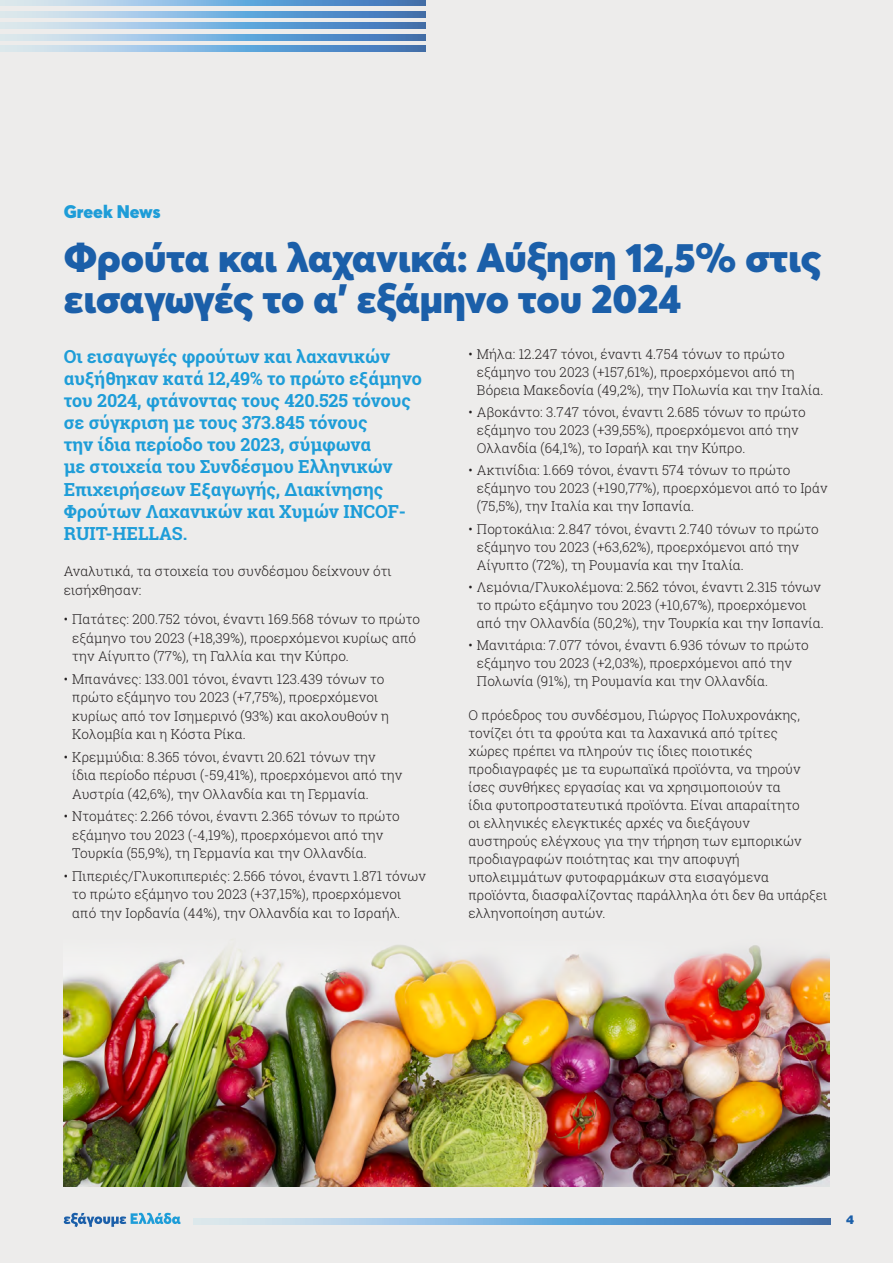
<style>
.page{position:relative;width:893px;height:1263px;background:#edeceb}
.page>*{position:absolute;margin:0;border:0;box-sizing:border-box;transform-origin:0 0}
.t1{font:900 40.5px/40.5px "Averta";letter-spacing:-.005em;color:#1b5fa9}
.t2{font:700 18px/22px "Roboto Slab";letter-spacing:-.005em;color:#1e9dd8}
.t3{font:900 18px "Averta";color:#1e9dd8}
.t4{font:300 13.5px/18px "Roboto Slab";letter-spacing:.005em;color:#231f20}
.t5{font:900 12px "UB Helvetica";color:#1b5fa9}
</style>
<div class="page">
<svg style="left:0;top:0;width:426px;height:6px"></svg>
<svg style="left:0;top:23px;width:426px;height:6px"></svg>
<svg style="left:0;top:46px;width:426px;height:5px"></svg>
<svg style="left:0;top:11px;width:426px;height:6px"></svg>
<svg style="left:0;top:34px;width:426px;height:6px"></svg>
<svg style="left:64px;top:1213px;width:117px;height:14px"></svg>
<svg style="left:194px;top:1219px;width:637px;height:5px"></svg>
<img style="left:64px;top:945px;width:765px;height:241px">
<h2 class="t3" style="left:64px;top:200px;width:98px">Greek News</h2>
<h1 class="t1" style="left:64px;top:237px;width:759px">Φρούτα και λαχανικά: Αύξηση 12,5% στις εισαγωγές το α’ εξάμηνο του 2024</h1>
<p class="t2" style="left:64px;top:346px;width:360px">Οι εισαγωγές φρούτων και λαχανικών αυξήθηκαν κατά 12,49% το πρώτο εξάμηνο του 2024, φτάνοντας τους 420.525 τόνους σε σύγκριση με τους 373.845 τόνους<br>την ίδια περίοδο του 2023, σύμφωνα<br>με στοιχεία του Συνδέσμου Ελληνικών Επιχειρήσεων Εξαγωγής, Διακίνησης Φρούτων Λαχανικών και Χυμών INCOF-RUIT-HELLAS.</p>
<p class="t4" style="left:64px;top:562px;width:329px;line-height:18.5px">Αναλυτικά, τα στοιχεία του συνδέσμου δείχνουν ότι εισήχθησαν:</p>
<p class="t4" style="left:72px;top:610px;width:349px;line-height:18.5px;text-indent:-9px">• Πατάτες: 200.752 τόνοι, έναντι 169.568 τόνων το πρώτο εξάμηνο του 2023 (+18,39%), προερχόμενοι κυρίως από την Αίγυπτο (77%), τη Γαλλία και την Κύπρο.</p>
<p class="t4" style="left:72px;top:669px;width:318px;line-height:18.5px;text-indent:-9px">• Μπανάνες: 133.001 τόνοι, έναντι 123.439 τόνων το πρώτο εξάμηνο του 2023 (+7,75%), προερχόμενοι κυρίως από τον Ισημερινό (93%) και ακολουθούν η Κολομβία και η Κόστα Ρίκα.</p>
<p class="t4" style="left:72px;top:747px;width:332px;line-height:18.5px;text-indent:-9px">• Κρεμμύδια: 8.365 τόνοι, έναντι 20.621 τόνων την ίδια περίοδο πέρυσι (-59,41%), προερχόμενοι από την<br>Αυστρία (42,6%), την Ολλανδία και τη Γερμανία.</p>
<p class="t4" style="left:72px;top:807px;width:329px;line-height:18.5px;text-indent:-9px">• Ντομάτες: 2.266 τόνοι, έναντι 2.365 τόνων το πρώτο εξάμηνο του 2023 (-4,19%), προερχόμενοι από την<br>Τουρκία (55,9%), τη Γερμανία και την Ολλανδία.</p>
<p class="t4" style="left:72px;top:866px;width:355px;line-height:18.5px;text-indent:-9px">• Πιπεριές/Γλυκοπιπεριές: 2.566 τόνοι, έναντι 1.871 τόνων το πρώτο εξάμηνο του 2023 (+37,15%), προερχόμενοι από την Ιορδανία (44%), την Ολλανδία και το Ισραήλ.</p>
<p class="t4" style="left:477px;top:344px;width:348px;text-indent:-9px">• Μήλα: 12.247 τόνοι, έναντι 4.754 τόνων το πρώτο εξάμηνο του 2023 (+157,61%), προερχόμενοι από τη<br>Βόρεια Μακεδονία (49,2%), την Πολωνία και την Ιταλία.</p>
<p class="t4" style="left:477px;top:403px;width:330px;text-indent:-9px">• Αβοκάντο: 3.747 τόνοι, έναντι 2.685 τόνων το πρώτο εξάμηνο του 2023 (+39,55%), προερχόμενοι από την<br>Ολλανδία (64,1%), το Ισραήλ και την Κύπρο.</p>
<p class="t4" style="left:477px;top:461px;width:352px;text-indent:-9px">• Ακτινίδια: 1.669 τόνοι, έναντι 574 τόνων το πρώτο εξάμηνο του 2023 (+190,77%), προερχόμενοι από το Ιράν (75,5%), την Ιταλία και την Ισπανία.</p>
<p class="t4" style="left:477px;top:519px;width:343px;text-indent:-9px">• Πορτοκάλια: 2.847 τόνοι, έναντι 2.740 τόνων το πρώτο εξάμηνο του 2023 (+63,62%), προερχόμενοι από την<br>Αίγυπτο (72%), τη Ρουμανία και την Ιταλία.</p>
<p class="t4" style="left:477px;top:578px;width:348px;text-indent:-9px">• Λεμόνια/Γλυκολέμονα: 2.562 τόνοι, έναντι 2.315 τόνων το πρώτο εξάμηνο του 2023 (+10,67%), προερχόμενοι από την Ολλανδία (50,2%), την Τουρκία και την Ισπανία.</p>
<p class="t4" style="left:477px;top:636px;width:333px;text-indent:-9px">• Μανιτάρια: 7.077 τόνοι, έναντι 6.936 τόνων το πρώτο εξάμηνο του 2023 (+2,03%), προερχόμενοι από την<br>Πολωνία (91%), τη Ρουμανία και την Ολλανδία.</p>
<p class="t4" style="left:468px;top:705px;width:360px">Ο πρόεδρος του συνδέσμου, Γιώργος Πολυχρονάκης, τονίζει ότι τα φρούτα και τα λαχανικά από τρίτες<br>χώρες πρέπει να πληρούν τις ίδιες ποιοτικές προδιαγραφές με τα ευρωπαϊκά προϊόντα, να τηρούν ίσες συνθήκες εργασίας και να χρησιμοποιούν τα<br>ίδια φυτοπροστατευτικά προϊόντα. Είναι απαραίτητο<br>οι ελληνικές ελεγκτικές αρχές να διεξάγουν<br>αυστηρούς ελέγχους για την τήρηση των εμπορικών προδιαγραφών ποιότητας και την αποφυγή υπολειμμάτων φυτοφαρμάκων στα εισαγόμενα προϊόντα, διασφαλίζοντας παράλληλα ότι δεν θα υπάρξει ελληνοποίηση αυτών.</p>
<p class="t5" style="left:846px;top:1212px;width:10px">4</p>
</div>
